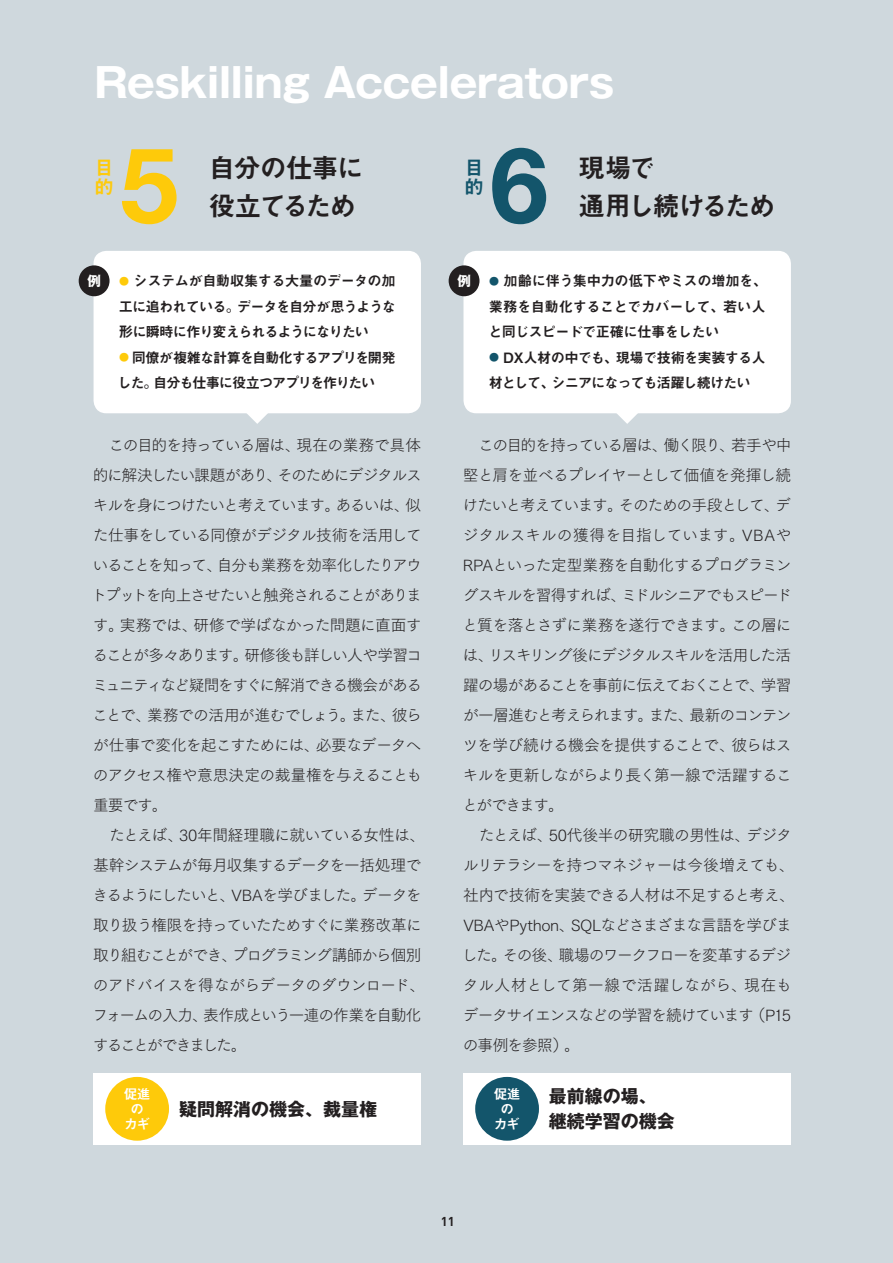
<style>
.page{position:relative;width:893px;height:1263px;background:#cfd8dd}
.page>*{position:absolute;margin:0;border:0;box-sizing:border-box;transform-origin:0 0}
.t1{font:700 105px "Helvetica Neue LT Std";color:#feca0a}
.t2{font:700 105px "Helvetica Neue LT Std";color:#13556b}
.t3{font:700 40.5px "Gothic MB101 Pro";letter-spacing:-.01em;color:#fff}
.t4{font:27px/37.5px "Midashi Go Pro MB31";letter-spacing:-.07em;color:#231f20}
.t5{font:27px/37.5px "Midashi Go Pro MB31";letter-spacing:-.09em;color:#231f20}
.t6{font:19.5px/19.5px "Midashi Go Pro MB31";color:#feca0a}
.t7{font:19.5px/19.5px "Midashi Go Pro MB31";color:#13556b}
.t8{font:700 18px/25.5px "Gothic MB101 Pro";color:#231f20}
.t9{font:15.75px/30px "Tsuku Go Pro L";letter-spacing:-.06em;color:#231f20}
.t10{font:14.25px/25.5px "Midashi Go Pro MB31";letter-spacing:-.06em;color:#231f20;text-align:justify}
.t11{font:14.25px/25.5px "Midashi Go Pro MB31";letter-spacing:-.085em;color:#231f20}
.t12{font:13.5px/15px "Midashi Go Pro MB31";letter-spacing:-.06em;color:#fff;text-align:center}
.t13{font:700 13.5px "Gothic MB101 Pro";color:#fff}
.t14{font:700 12.75px "DIN";color:#231f20}
.s1{font-size:10.05px;color:#feca0a}
.s2{font-size:10.05px;color:#13556b}
</style>
<div class="page">
<div style="left:94px;top:251px;width:327px;height:162px;background:#fff;border-radius:13px"></div>
<svg style="left:240px;top:413px;width:35px;height:11px"></svg>
<div style="left:79px;top:265px;width:31px;height:31px;background:#231f20;border-radius:50%"></div>
<div style="left:463px;top:251px;width:328px;height:162px;background:#fff;border-radius:13px"></div>
<svg style="left:609px;top:413px;width:36px;height:11px"></svg>
<div style="left:449px;top:265px;width:30px;height:31px;background:#231f20;border-radius:50%"></div>
<div style="left:94px;top:1073px;width:327px;height:71px;background:#fff"></div>
<div style="left:105px;top:1077px;width:64px;height:64px;background:#feca0a;border-radius:50%"></div>
<div style="left:463px;top:1073px;width:328px;height:71px;background:#fff"></div>
<div style="left:475px;top:1077px;width:64px;height:64px;background:#13556b;border-radius:50%"></div>
<h2 class="t3" style="left:94px;top:49px;width:521px">Reskilling Accelerators</h2>
<h1 class="t1" style="left:120px;top:120px;width:60px">5</h1>
<h1 class="t2" style="left:490px;top:120px;width:60px">6</h1>
<h3 class="t4" style="left:208px;top:146px;width:157px">自分の仕事に役立てるため</h3>
<h3 class="t5" style="left:578px;top:146px;width:199px">現場で<br>通用し続けるため</h3>
<p class="t6" style="left:94px;top:155px;width:19px">目的</p>
<p class="t7" style="left:464px;top:155px;width:19px">目的</p>
<p class="t13" style="left:87px;top:270px;width:15px">例</p>
<p class="t10" style="left:119px;top:266px;width:279px"><span class="s1">●</span> システムが自動収集する大量のデータの加工に追われている。データを自分が思うような形に瞬時に作り変えられるようになりたい</p>
<p class="t11" style="left:118px;top:343px;width:280px"><span class="s1">●</span> 同僚が複雑な計算を自動化するアプリを開発した。自分も仕事に役立つアプリを作りたい</p>
<p class="t13" style="left:457px;top:270px;width:15px">例</p>
<p class="t10" style="left:488px;top:266px;width:280px"><span class="s2">●</span> 加齢に伴う集中力の低下やミスの増加を、業務を自動化することでカバーして、若い人と同じスピードで正確に仕事をしたい</p>
<p class="t10" style="left:489px;top:343px;width:278px"><span class="s2">●</span> DX人材の中でも、現場で技術を実装する人材として、シニアになっても活躍し続けたい</p>
<p class="t9" style="left:91px;top:428px;width:336px">　この目的を持っている層は、現在の業務で具体的に解決したい課題があり、そのためにデジタルスキルを身につけたいと考えています。あるいは、似た仕事をしている同僚がデジタル技術を活用していることを知って、自分も業務を効率化したりアウトプットを向上させたいと触発されることがあります。実務では、研修で学ばなかった問題に直面することが多々あります。研修後も詳しい人や学習コミュニティなど疑問をすぐに解消できる機会があることで、業務での活用が進むでしょう。また、彼らが仕事で変化を起こすためには、必要なデータへのアクセス権や意思決定の裁量権を与えることも重要です。<br>　たとえば、30年間経理職に就いている女性は、基幹システムが毎月収集するデータを一括処理できるようにしたいと、VBAを学びました。データを取り扱う権限を持っていたためすぐに業務改革に取り組むことができ、プログラミング講師から個別のアドバイスを得ながらデータのダウンロード、フォームの入力、表作成という一連の作業を自動化することができました。</p>
<p class="t9" style="left:462px;top:429px;width:334px">　この目的を持っている層は、働く限り、若手や中堅と肩を並べるプレイヤーとして価値を発揮し続けたいと考えています。そのための手段として、デジタルスキルの獲得を目指しています。VBAや<br>RPAといった定型業務を自動化するプログラミングスキルを習得すれば、ミドルシニアでもスピードと質を落とさずに業務を遂行できます。この層には、リスキリング後にデジタルスキルを活用した活躍の場があることを事前に伝えておくことで、学習が一層進むと考えられます。また、最新のコンテンツを学び続ける機会を提供することで、彼らはスキルを更新しながらより長く第一線で活躍することができます。<br>　たとえば、50代後半の研究職の男性は、デジタルリテラシーを持つマネジャーは今後増えても、社内で技術を実装できる人材は不足すると考え、<br>VBAやPython、SQLなどさまざまな言語を学びました。その後、職場のワークフローを変革するデジタル人材として第一線で活躍しながら、現在もデータサイエンスなどの学習を続けています（P15の事例を参照）。</p>
<p class="t12" style="left:124px;top:1085px;width:28px">促進のカギ</p>
<p class="t8" style="left:549px;top:1081px;width:127px">最前線の場、継続学習の機会</p>
<p class="t12" style="left:494px;top:1085px;width:28px">促進のカギ</p>
<p class="t8" style="left:179px;top:1094px;width:199px">疑問解消の機会、裁量権</p>
<p class="t14" style="left:441px;top:1213px;width:15px">11</p>
</div>
